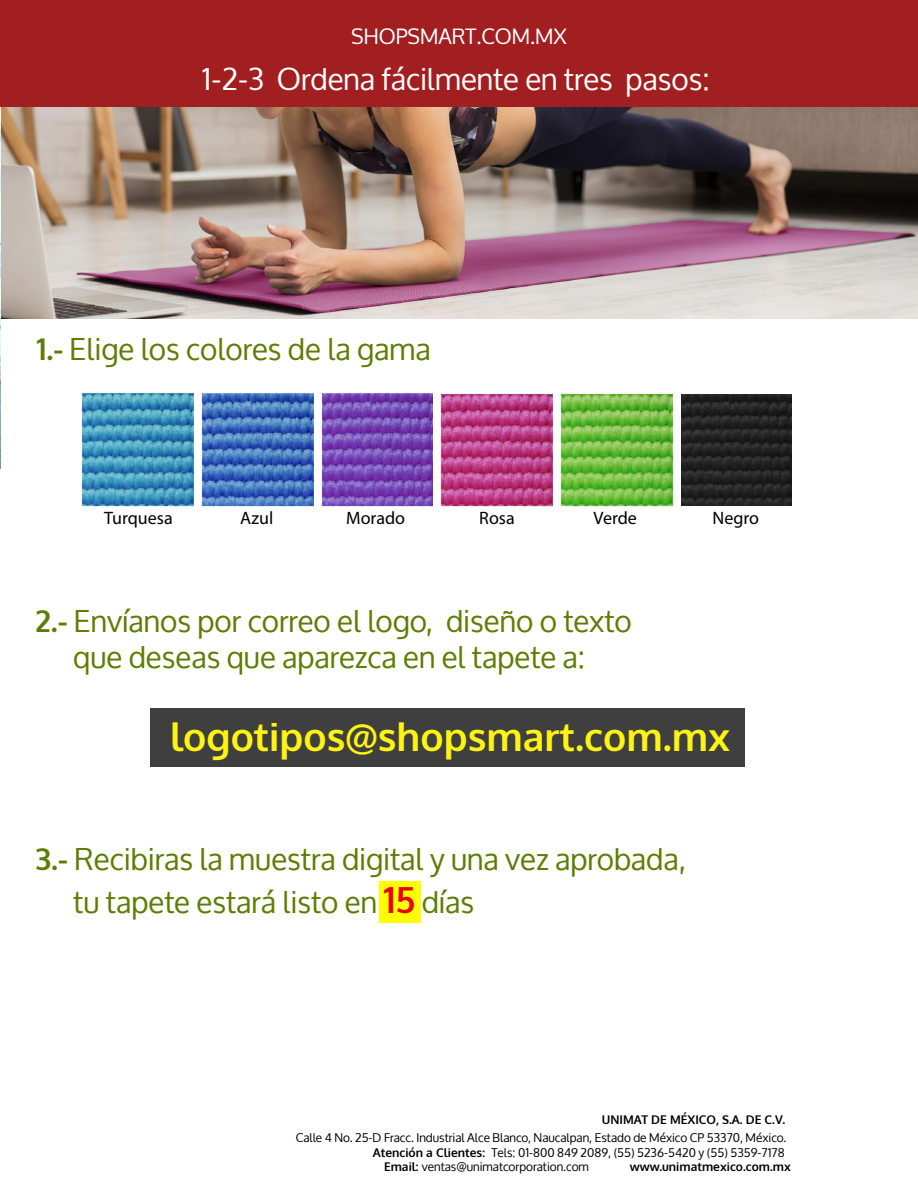
<style>
.page{position:relative;width:918px;height:1188px;background:#fff}
.page>*{position:absolute;margin:0;border:0;box-sizing:border-box;transform-origin:0 0}
.t1{font:700 39px "Oxygen";color:#fff312}
.t2{font:30px/36px "Oxygen";color:#5e7c02;text-align:center}
.t3{font:30px "Oxygen";color:#fff}
.t4{font:21px "Oxygen";color:#fff}
.t5{font:18px "Myriad Pro";color:#000}
.t6{font:12px/15px "Oxygen";color:#000;text-align:right}
.t7{font:700 12px "Oxygen";color:#000}
.s1{font-weight:700}
.s2{font-weight:700;font-size:36px;color:#e80000}
</style>
<div class="page">
<img style="left:1px;top:107px;width:917px;height:212px">
<div style="left:151px;top:709px;width:594px;height:58px;background:#3f3f3f"></div>
<img style="left:0;top:107px;width:1px;height:362px">
<div style="left:0;top:0;width:918px;height:107px;background:#a11f20"></div>
<div style="left:380px;top:881px;width:41px;height:41px;background:#ff0"></div>
<img style="left:81px;top:392px;width:113px;height:115px">
<img style="left:201px;top:393px;width:113px;height:114px">
<img style="left:321px;top:393px;width:112px;height:114px">
<img style="left:440px;top:393px;width:113px;height:114px">
<img style="left:560px;top:393px;width:114px;height:114px">
<img style="left:682px;top:394px;width:110px;height:111px">
<h3 class="t4" style="left:351px;top:23px;width:217px">SHOPSMART.COM.MX</h3>
<h2 class="t3" style="left:202px;top:61px;width:509px">1-2-3 Ordena fácilmente en tres pasos:</h2>
<h2 class="t2" style="left:36px;top:332px;width:396px"><span class="s1">1.-</span> Elige los colores de la gama</h2>
<h3 class="t5" style="left:104px;top:507px;width:70px">Turquesa</h3>
<h3 class="t5" style="left:240px;top:507px;width:35px">Azul</h3>
<h3 class="t5" style="left:346px;top:507px;width:60px">Morado</h3>
<h3 class="t5" style="left:479px;top:507px;width:37px">Rosa</h3>
<h3 class="t5" style="left:594px;top:507px;width:45px">Verde</h3>
<h3 class="t5" style="left:713px;top:507px;width:48px">Negro</h3>
<h2 class="t2" style="left:35px;top:604px;width:598px"><span class="s1">2.-</span> Envíanos por correo el logo, diseño o texto que deseas que aparezca en el tapete a:</h2>
<h1 class="t1" style="left:170px;top:712px;width:562px">logotipos@shopsmart.com.mx</h1>
<h2 class="t2" style="left:73px;top:839px;width:614px;line-height:43.2px;text-align:left;text-indent:-38px"><span class="s1">3.-</span> Recibiras la muestra digital y una vez aprobada, tu tapete estará listo en <span class="s2">15</span> días</h2>
<p class="t7" style="left:602px;top:1112px;width:185px">UNIMAT DE MÉXICO, S.A. DE C.V.</p>
<p class="t6" style="left:296px;top:1131px;width:492px">Calle 4 No. 25-D Fracc. Industrial Alce Blanco, Naucalpan, Estado de México CP 53370, México.<br><span class="s1">Atención a Clientes:</span> Tels: 01-800 849 2089, (55) 5236-5420 y (55) 5359-7178</p>
<p class="t6" style="left:384px;top:1159px;width:206px"><span class="s1">Email:</span> ventas@unimatcorporation.com</p>
<p class="t7" style="left:630px;top:1159px;width:163px">www.unimatmexico.com.mx</p>
</div>
